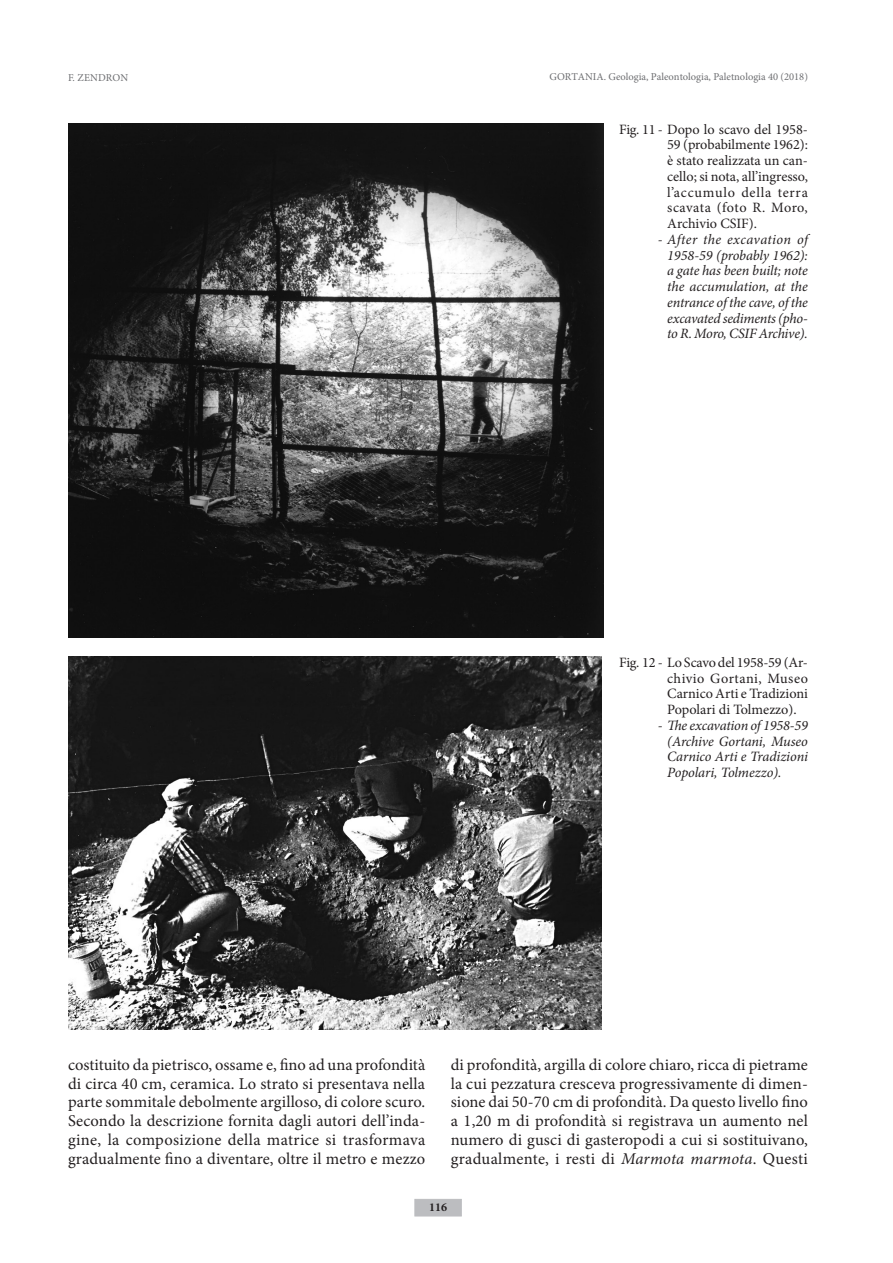
<style>
.page{position:relative;width:893px;height:1263px;background:#fff}
.page>*{position:absolute;margin:0;border:0;box-sizing:border-box;transform-origin:0 0}
.Normal__Web{font:16.5px/18.8px "Minion Pro";letter-spacing:.005em;color:#231f20;text-align:justify}
.t1{font:italic 14.25px/15.8px "Minion Pro";letter-spacing:-.01em;color:#231f20;text-align:justify}
.t2{font:14.25px/15.8px "Minion Pro";letter-spacing:-.005em;color:#231f20;text-align:justify}
.t3{font:700 12px "Minion Pro";color:#231f20}
.t4{font:10.5px "Minion Pro";color:#6c6d70}
.s1{font-style:normal}
.s2{font-style:italic}
</style>
<div class="page">
<div style="left:415px;top:1199px;width:46px;height:17px;background:#bcbdc0"></div>
<img style="left:68px;top:123px;width:536px;height:515px">
<img style="left:68px;top:657px;width:534px;height:373px">
<p class="t4" style="left:68px;top:70px;width:62px">F. ZENDRON</p>
<p class="t4" style="left:549px;top:70px;width:260px">GORTANIA. Geologia, Paleontologia, Paletnologia 40 (2018)</p>
<p class="t2" style="left:667px;top:121px;width:142px;text-indent:-48px">Fig. 11 - Dopo lo scavo del 1958- 59 (probabilmente 1962): è stato realizzata un can&shy;cello; si nota, all’ingresso, l’accumulo della terra scavata (foto R. Moro, Archivio CSIF).</p>
<p class="t1" style="left:667px;top:231px;width:142px;text-indent:-9px"><span class="s1">-</span> After the excavation of 1958-59 (probably 1962): a gate has been built; note the accumulation, at the entrance of the cave, of the excavated sediments (pho&shy;to R. Moro, CSIF Archive).</p>
<p class="t2" style="left:667px;top:655px;width:142px;text-indent:-48px">Fig. 12 - Lo Scavo del 1958-59 (Ar&shy;chivio Gortani, Museo Carnico Arti e Tradizioni Popolari di Tolmezzo).</p>
<p class="t1" style="left:667px;top:717px;width:142px;text-indent:-9px"><span class="s1">-</span> The excavation of 1958-59 (Archive Gortani, Museo Carnico Arti e Tradizioni Popolari, Tolmezzo).</p>
<p class="Normal__Web" style="left:68px;top:1055px;width:359px">costituito da pietrisco, ossame e, fino ad una profondità di circa 40 cm, ceramica. Lo strato si presentava nella parte sommitale debolmente argilloso, di colore scuro.<br>Secondo la descrizione fornita dagli autori dell’inda&shy;gine, la composizione della matrice si trasformava gradualmente fino a diventare, oltre il metro e mezzo</p>
<p class="Normal__Web" style="left:451px;top:1055px;width:359px">di profondità, argilla di colore chiaro, ricca di pietrame la cui pezzatura cresceva progressivamente di dimen&shy;sione dai 50-70 cm di profondità. Da questo livello fino a 1,20 m di profondità si registrava un aumento nel numero di gusci di gasteropodi a cui si sostituivano, gradualmente, i resti di <span class="s2">Marmota marmota</span>. Questi</p>
<p class="t3" style="left:429px;top:1198px;width:19px">116</p>
</div>
